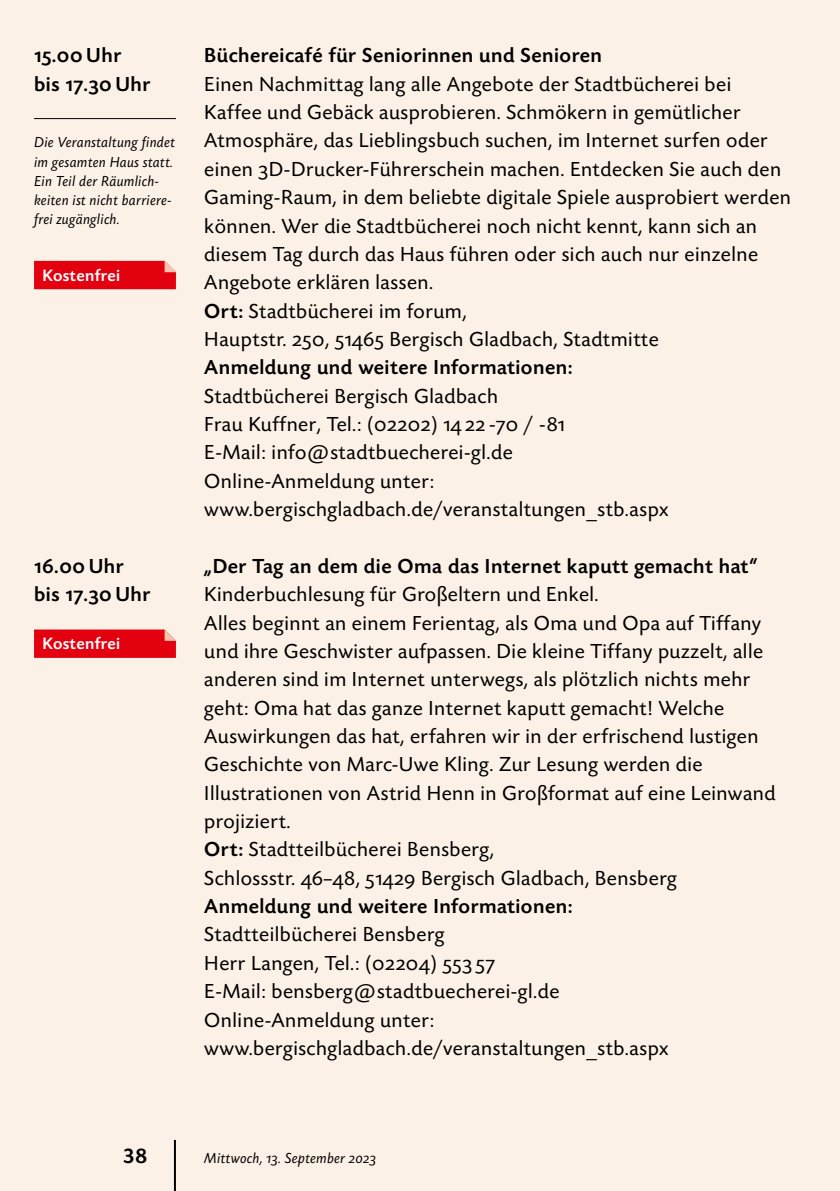
<style>
.page{position:relative;width:840px;height:1191px;background:#fff}
.page>*{position:absolute;margin:0;border:0;box-sizing:border-box;transform-origin:0 0}
.t1{font:500 22px "Today Sans Now Pro";color:#000}
.FL_Txt{font:21px/28.4px "Today Sans Now Pro";letter-spacing:.025em;color:#000}
.FL_Txt-2{font:500 21px/28.4px "Today Sans Now Pro";letter-spacing:.025em;color:#000}
.Kostenfrei{font:500 17px "Today Sans Now Pro";letter-spacing:.025em;color:#fff}
.Marginalien{font:italic 15px/19.2px "Today Sans Now Pro";letter-spacing:.025em;color:#000}
.s1{font-weight:500}
</style>
<div class="page">
<div style="left:0;top:0;width:839px;height:1191px;background:#fcf1e6"></div>
<hr style="left:839px;top:0;width:1px;height:1191px;background:#eff7f7">
<hr style="left:174px;top:1140px;width:2px;height:51px;background:#000">
<hr style="left:34px;top:118px;width:142px;height:1px;background:#000">
<div style="left:34px;top:261px;width:142px;height:28px;background:#e3000f"></div>
<svg style="left:34px;top:629px;width:142px;height:29px;background:#e40c19"></svg>
<p class="FL_Txt-2" style="left:34px;top:41px;width:118px">15.00 Uhr bis 17.30 Uhr</p>
<p class="Marginalien" style="left:34px;top:133px;width:142px">Die Veranstaltung findet im gesamten Haus statt.<br>Ein Teil der Räumlich&shy;keiten ist nicht barriere&shy;frei zugänglich.</p>
<p class="Kostenfrei" style="left:43px;top:265px;width:79px">Kostenfrei</p>
<p class="FL_Txt-2" style="left:34px;top:552px;width:118px">16.00 Uhr bis 17.30 Uhr</p>
<p class="Kostenfrei" style="left:43px;top:634px;width:79px">Kostenfrei</p>
<p class="FL_Txt-2" style="left:204px;top:41px;width:399px">Büchereicafé für Seniorinnen und Senioren</p>
<p class="FL_Txt" style="left:204px;top:70px;width:587px">Einen Nachmittag lang alle Angebote der Stadtbücherei bei Kaffee und Gebäck ausprobieren. Schmökern in gemütlicher Atmosphäre, das Lieblingsbuch suchen, im Internet surfen oder einen 3D-Drucker-Führerschein machen. Entdecken Sie auch den Gaming-Raum, in dem beliebte digitale Spiele ausprobiert werden können. Wer die Stadtbücherei noch nicht kennt, kann sich an diesem Tag durch das Haus führen oder sich auch nur einzelne Angebote erklären lassen.</p>
<p class="FL_Txt" style="left:204px;top:296px;width:264px"><span class="s1">Ort:</span> Stadtbücherei im forum,</p>
<p class="FL_Txt" style="left:204px;top:325px;width:455px">Hauptstr. 250, 51465 Bergisch Gladbach, Stadtmitte</p>
<p class="FL_Txt-2" style="left:204px;top:353px;width:369px">Anmeldung und weitere Informationen:</p>
<p class="FL_Txt" style="left:204px;top:381px;width:465px">Stadtbücherei Bergisch Gladbach<br>Frau Kuffner, Tel.: (02202) 14 22 -70 / -81<br>E-Mail: info@stadtbuecherei-gl.de Online-Anmeldung unter: www.bergischgladbach.de/veranstaltungen_stb.aspx</p>
<p class="FL_Txt-2" style="left:204px;top:552px;width:554px">„Der Tag an dem die Oma das Internet kaputt gemacht hat“</p>
<p class="FL_Txt" style="left:204px;top:580px;width:395px">Kinderbuchlesung für Großeltern und Enkel.</p>
<p class="FL_Txt" style="left:204px;top:608px;width:572px">Alles beginnt an einem Ferientag, als Oma und Opa auf Tiffany und ihre Geschwister aufpassen. Die kleine Tiffany puzzelt, alle anderen sind im Internet unterwegs, als plötzlich nichts mehr geht: Oma hat das ganze Internet kaputt gemacht! Welche Auswirkungen das hat, erfahren wir in der erfrischend lustigen Geschichte von Marc-Uwe Kling. Zur Lesung werden die Illustrationen von Astrid Henn in Großformat auf eine Leinwand projiziert.</p>
<p class="FL_Txt" style="left:204px;top:835px;width:291px"><span class="s1">Ort:</span> Stadtteilbücherei Bensberg,</p>
<p class="FL_Txt" style="left:204px;top:863px;width:474px">Schlossstr. 46–48, 51429 Bergisch Gladbach, Bensberg</p>
<p class="FL_Txt-2" style="left:204px;top:892px;width:369px">Anmeldung und weitere Informationen:</p>
<p class="FL_Txt" style="left:204px;top:920px;width:292px">Stadtteilbücherei Bensberg<br>Herr Langen, Tel.: (02204) 553 57</p>
<p class="FL_Txt" style="left:204px;top:977px;width:356px">E-Mail: bensberg@stadtbuecherei-gl.de</p>
<p class="FL_Txt" style="left:204px;top:1005px;width:465px">Online-Anmeldung unter: www.bergischgladbach.de/veranstaltungen_stb.aspx</p>
<p class="t1" style="left:122px;top:1142px;width:27px">38</p>
<p class="Marginalien" style="left:204px;top:1148px;width:173px">Mittwoch, 13. September 2023</p>
</div>
